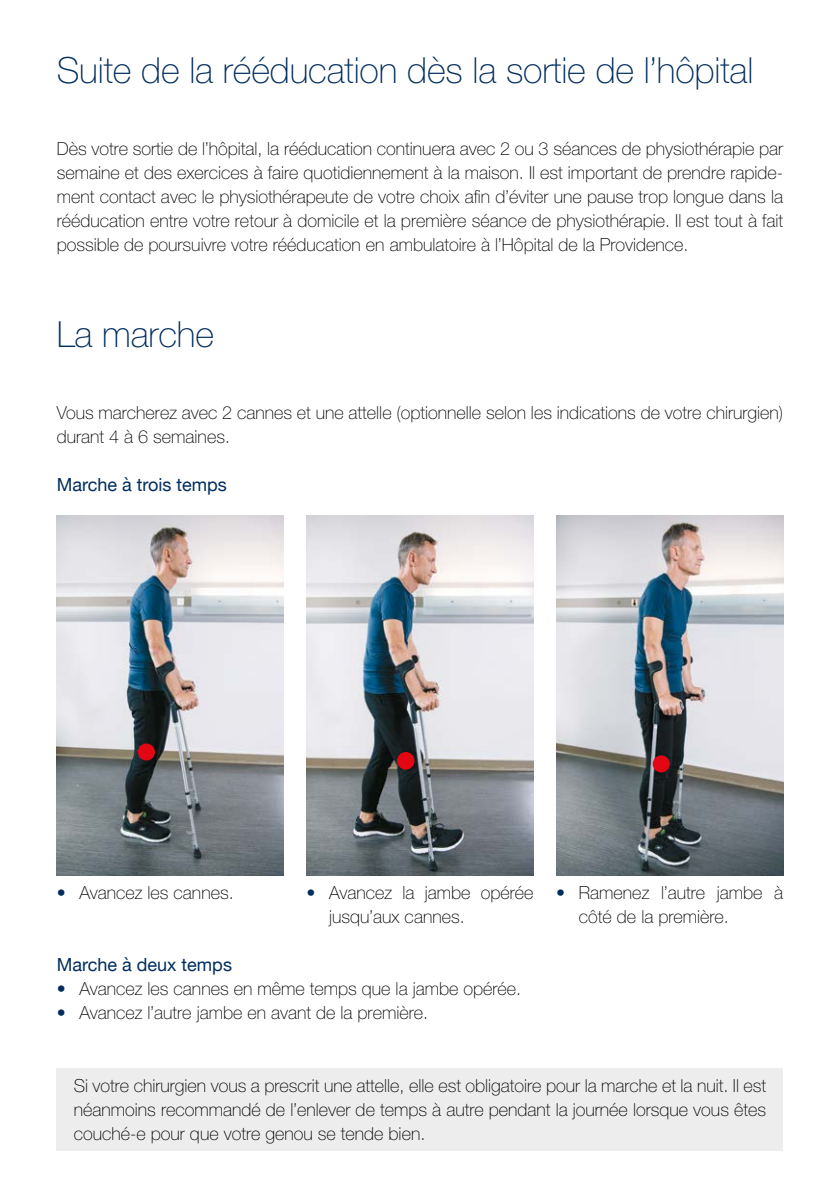
<style>
.page{position:relative;width:840px;height:1191px;background:#fff}
.page>*{position:absolute;margin:0;border:0;box-sizing:border-box;transform-origin:0 0}
.t1{font:100 36px "Helvetica Neue";letter-spacing:-.005em;color:#002d5e}
.t2{font:100 18px/24px "Helvetica Neue";color:#000}
.t3{font:18px "Helvetica Neue";color:#002d5e}
.s1{color:#002d5e}
</style>
<div class="page">
<img style="left:306px;top:515px;width:227px;height:360px">
<div style="left:397px;top:752px;width:17px;height:17px;background:#e30613;border-radius:50%"></div>
<img style="left:57px;top:515px;width:226px;height:360px">
<div style="left:138px;top:743px;width:17px;height:17px;background:#e30613;border-radius:50%"></div>
<img style="left:556px;top:515px;width:226px;height:360px">
<div style="left:652px;top:755px;width:17px;height:17px;background:#e30613;border-radius:50%"></div>
<div style="left:57px;top:1068px;width:725px;height:82px;background:#ededed"></div>
<h1 class="t1" style="left:57px;top:50px;width:697px">Suite de la rééducation dès la sortie de l’hôpital</h1>
<p class="t2" style="left:57px;top:137px;width:727px;text-align:justify">Dès votre sortie de l’hôpital, la rééducation continuera avec 2 ou 3 séances de physiothérapie par semaine et des exercices à faire quotidiennement à la maison. Il est important de prendre rapide&shy;ment contact avec le physiothérapeute de votre choix afin d’éviter une pause trop longue dans la rééducation entre votre retour à domicile et la première séance de physiothérapie. Il est tout à fait possible de poursuivre votre rééducation en ambulatoire à l’Hôpital de la Providence.</p>
<h1 class="t1" style="left:57px;top:314px;width:159px">La marche</h1>
<p class="t2" style="left:57px;top:401px;width:727px">Vous marcherez avec 2 cannes et une attelle (optionnelle selon les indications de votre chirurgien) durant 4 à 6 semaines.</p>
<p class="t3" style="left:57px;top:472px;width:172px">Marche à trois temps</p>
<p class="t2" style="left:57px;top:881px;width:178px"><span class="s1">•</span> Avancez les cannes.</p>
<p class="t2" style="left:329px;top:881px;width:206px;text-indent:-23px"><span class="s1">•</span> Avancez la jambe opérée jusqu’aux cannes.</p>
<p class="t2" style="left:578px;top:881px;width:206px;text-indent:-23px"><span class="s1">•</span> Ramenez l’autre jambe à côté de la première.</p>
<p class="t3" style="left:57px;top:952px;width:177px">Marche à deux temps</p>
<p class="t2" style="left:57px;top:977px;width:465px"><span class="s1">•</span> Avancez les cannes en même temps que la jambe opérée.</p>
<p class="t2" style="left:57px;top:1001px;width:372px"><span class="s1">•</span> Avancez l’autre jambe en avant de la première.</p>
<p class="t2" style="left:74px;top:1073px;width:693px;text-align:justify">Si votre chirurgien vous a prescrit une attelle, elle est obligatoire pour la marche et la nuit. Il est néanmoins recommandé de l’enlever de temps à autre pendant la journée lorsque vous êtes couché-e pour que votre genou se tende bien.</p>
</div>
